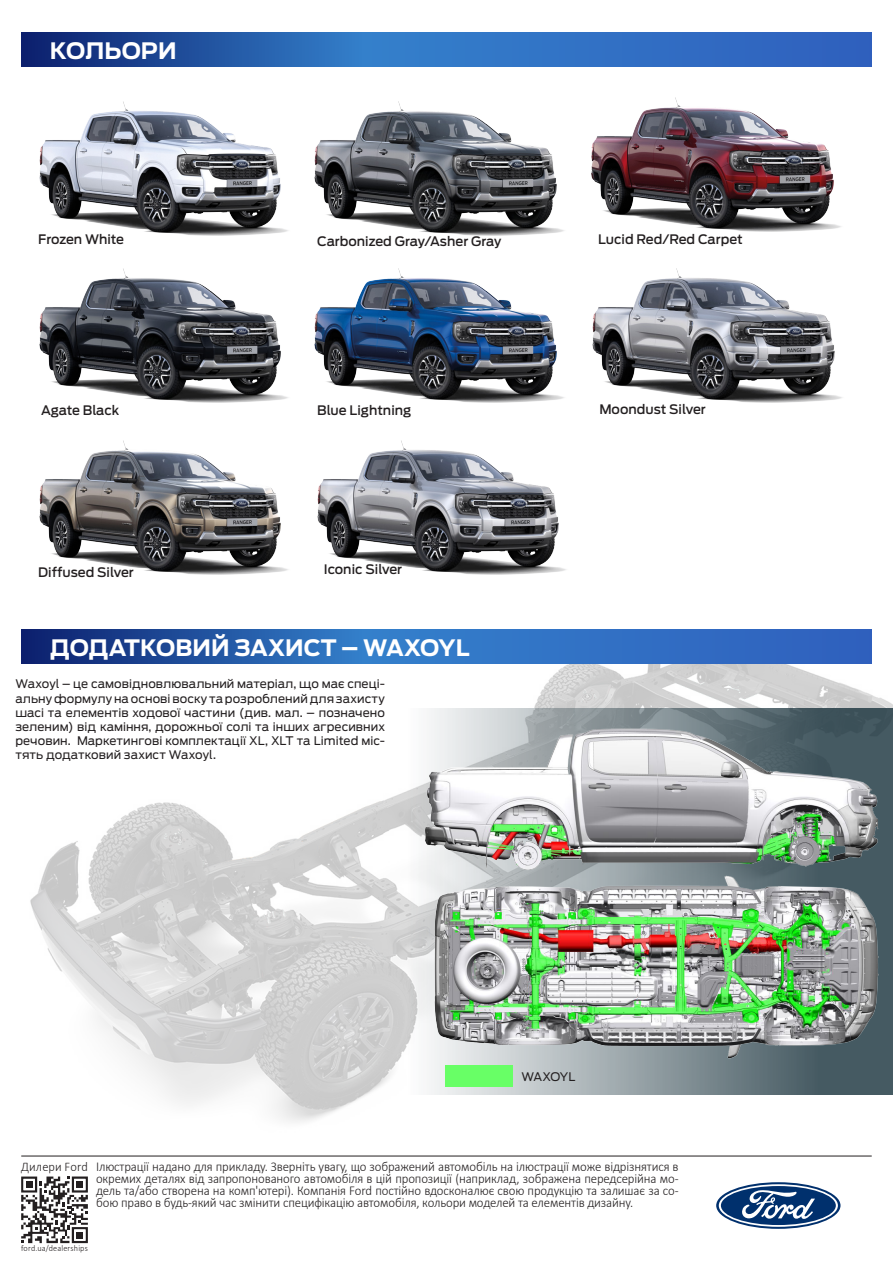
<style>
.page{position:relative;width:893px;height:1263px;background:#fff}
.page>*{position:absolute;margin:0;border:0;box-sizing:border-box;transform-origin:0 0}
.t1{font:700 22.5px "Ford Antenna";letter-spacing:-.005em;color:#fff}
.t2{font:300 13.5px/12px "Calibri";letter-spacing:-.01em;color:#231f20;text-align:justify;scale:.95 1}
.t3{font:500 13.05px "Ford Antenna";color:#231f20}
.t4{font:300 13.05px "Calibri";letter-spacing:.01em;color:#231f20;scale:.95 1}
.t5{font:11.7px/14.2px "Ford Antenna";letter-spacing:.005em;color:#231f20;text-align:justify}
.t6{font:300 8.7px "Calibri";letter-spacing:.015em;color:#231f20;scale:.95 1}
</style>
<div class="page">
<img style="left:39px;top:102px;width:225px;height:123px">
<img style="left:314px;top:102px;width:227px;height:123px">
<img style="left:592px;top:97px;width:244px;height:128px">
<img style="left:39px;top:268px;width:225px;height:129px">
<img style="left:39px;top:441px;width:228px;height:134px">
<div style="left:264px;top:225px;width:345px;height:228px;background:#fff"></div>
<img style="left:314px;top:268px;width:228px;height:129px">
<svg style="left:21px;top:1176px;width:67px;height:67px"></svg>
<div style="left:76px;top:1181px;width:7px;height:7px;background:#231f20"></div>
<div style="left:76px;top:1232px;width:7px;height:6px;background:#231f20"></div>
<div style="left:26px;top:1181px;width:7px;height:7px;background:#231f20"></div>
<hr style="left:21px;top:1156px;width:851px;height:1px;background:#231f20">
<svg style="left:716px;top:1182px;width:124px;height:47px"></svg>
<svg style="left:719px;top:1184px;width:119px;height:43px"></svg>
<svg style="left:21px;top:33px;width:851px;height:34px;background:#2a62b3"></svg>
<img style="left:593px;top:268px;width:249px;height:134px">
<div style="left:267px;top:397px;width:345px;height:229px;background:#fff"></div>
<img style="left:317px;top:441px;width:249px;height:134px">
<img style="left:21px;top:629px;width:872px;height:493px">
<svg style="left:392px;top:708px;width:501px;height:386px"></svg>
<img style="left:421px;top:877px;width:461px;height:188px">
<img style="left:419px;top:720px;width:465px;height:157px">
<div style="left:445px;top:1065px;width:67px;height:22px;background:#68ff66"></div>
<svg style="left:21px;top:630px;width:851px;height:34px;background:#2a62b3"></svg>
<p class="t1" style="left:50px;top:31px;width:128px">КОЛЬОРИ</p>
<p class="t3" style="left:38px;top:228px;width:87px">Frozen White</p>
<p class="t3" style="left:317px;top:230px;width:186px">Carbonized Gray/Asher Gray</p>
<p class="t3" style="left:41px;top:398px;width:80px">Agate Black</p>
<p class="t3" style="left:317px;top:398px;width:96px">Blue Lightning</p>
<p class="t3" style="left:38px;top:560px;width:97px">Diffused Silver</p>
<p class="t3" style="left:324px;top:557px;width:80px">Iconic Silver</p>
<p class="t1" style="left:50px;top:627px;width:421px">ДОДАТКОВИЙ ЗАХИСТ – WAXOYL</p>
<p class="t5" style="left:15px;top:676px;width:371px">Waxoyl – це самовідновлювальний матеріал, що має спеці&shy;альну формулу на основі воску та розроблений для захисту шасі та елементів ходової частини (див. мал. – позначено зеленим) від каміння, дорожньої солі та інших агресивних речовин. Маркетингові комплектації XL, XLT та Limited міс&shy;тять додатковий захист Waxoyl.</p>
<p class="t3" style="left:598px;top:228px;width:146px">Lucid Red/Red Carpet</p>
<p class="t3" style="left:599px;top:398px;width:108px">Moondust Silver</p>
<p class="t5" style="left:521px;top:1068px;width:55px">WAXOYL</p>
<p class="t4" style="left:21px;top:1158px;width:72px">Дилери Ford</p>
<p class="t2" style="left:96px;top:1160px;width:615px">Ілюстрації надано для прикладу. Зверніть увагу, що зображений автомобіль на ілюстрації може відрізнятися в окремих деталях від запропонованого автомобіля в цій пропозиції (наприклад, зображена передсерійна мо&shy;дель та/або створена на комп'ютері). Компанія Ford постійно вдосконалює свою продукцію та залишає за со&shy;бою право в будь-який час змінити специфікацію автомобіля, кольори моделей та елементів дизайну.</p>
<p class="t6" style="left:21px;top:1243px;width:72px">ford.ua/dealerships</p>
</div>
